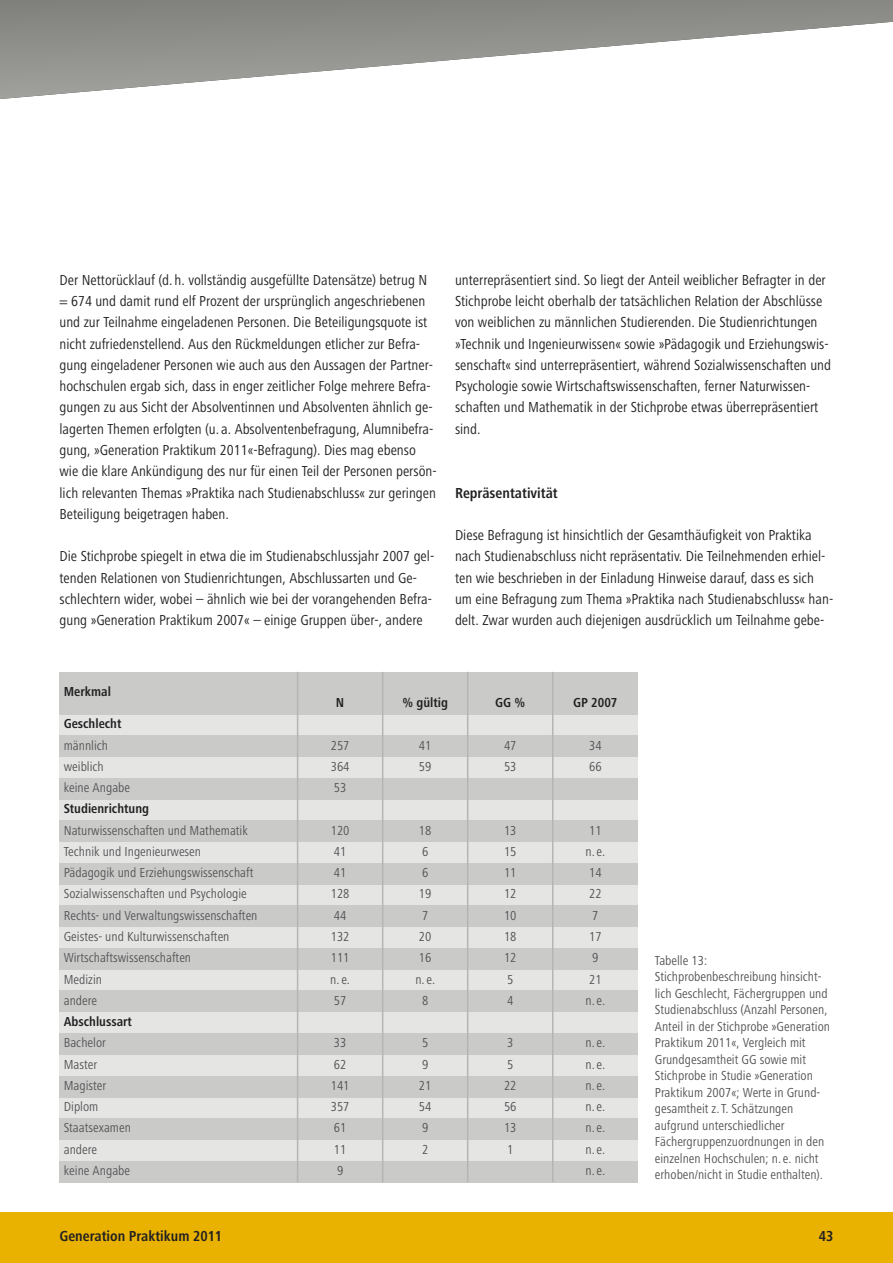
<style>
.page{position:relative;width:893px;height:1263px;background:#fff}
.page>*{position:absolute;margin:0;border:0;box-sizing:border-box;transform-origin:0 0}
.t1{font:condensed 15px/21.3px "Frutiger Next LT";color:#222122}
.t2{font:700 condensed 15px "Frutiger Next LT";color:#222122}
.t3{font:condensed 13.5px/16.5px "Frutiger Next LT";color:#545456}
.t4{font:700 condensed 13.5px "Frutiger Next LT";color:#222122}
</style>
<div class="page">
<div style="left:0;top:1212px;width:893px;height:51px;background:#e9b100"></div>
<svg style="left:0;top:0;width:893px;height:99px"></svg>
<div style="left:60px;top:693px;width:578px;height:489px;background:#e5e5e4"></div>
<div style="left:60px;top:672px;width:578px;height:42px;background:#cacbc9"></div>
<div style="left:60px;top:736px;width:578px;height:21px;background:#cacbc9"></div>
<div style="left:60px;top:778px;width:578px;height:21px;background:#cacbc9"></div>
<div style="left:60px;top:863px;width:578px;height:21px;background:#cacbc9"></div>
<div style="left:60px;top:906px;width:578px;height:21px;background:#cacbc9"></div>
<div style="left:60px;top:821px;width:578px;height:21px;background:#cacbc9"></div>
<div style="left:60px;top:948px;width:578px;height:21px;background:#cacbc9"></div>
<div style="left:60px;top:991px;width:578px;height:21px;background:#cacbc9"></div>
<div style="left:60px;top:1033px;width:578px;height:21px;background:#cacbc9"></div>
<div style="left:60px;top:1076px;width:578px;height:21px;background:#cacbc9"></div>
<div style="left:60px;top:1118px;width:578px;height:22px;background:#cacbc9"></div>
<div style="left:60px;top:1161px;width:578px;height:21px;background:#cacbc9"></div>
<hr style="left:297px;top:672px;width:1px;height:510px;background:#b5b6b2">
<hr style="left:382px;top:672px;width:1px;height:510px;background:#b5b6b2">
<hr style="left:467px;top:672px;width:1px;height:510px;background:#b5b6b2">
<hr style="left:552px;top:672px;width:1px;height:510px;background:#b5b6b2">
<p class="t1" style="left:60px;top:271px;width:379px">Der Nettorücklauf (d. h. vollständig ausgefüllte Datensätze) betrug N = 674 und damit rund elf Prozent der ursprünglich angeschriebenen und zur Teilnahme eingeladenen Personen. Die Beteiligungsquote ist nicht zufriedenstellend. Aus den Rückmeldungen etlicher zur Befra&shy;gung eingeladener Personen wie auch aus den Aussagen der Partner&shy;hochschulen ergab sich, dass in enger zeitlicher Folge mehrere Befra&shy;gungen zu aus Sicht der Absolventinnen und Absolventen ähnlich ge&shy;lagerten Themen erfolgten (u. a. Absolventenbefragung, Alumnibefra&shy;gung, »Generation Praktikum 2011«-Befragung). Dies mag ebenso wie die klare Ankündigung des nur für einen Teil der Personen persön&shy;lich relevanten Themas »Praktika nach Studienabschluss« zur geringen Beteiligung beigetragen haben.</p>
<p class="t1" style="left:60px;top:547px;width:376px">Die Stichprobe spiegelt in etwa die im Studienabschlussjahr 2007 gel&shy;tenden Relationen von Studienrichtungen, Abschlussarten und Ge&shy;schlechtern wider, wobei – ähnlich wie bei der vorangehenden Befra&shy;gung »Generation Praktikum 2007« – einige Gruppen über-, andere</p>
<p class="t1" style="left:455px;top:271px;width:378px">unterrepräsentiert sind. So liegt der Anteil weiblicher Befragter in der Stichprobe leicht oberhalb der tatsächlichen Relation der Abschlüsse von weiblichen zu männlichen Studierenden. Die Studienrichtungen »Technik und Ingenieurwissen« sowie »Pädagogik und Erziehungswis&shy;senschaft« sind unterrepräsentiert, während Sozialwissenschaften und Psychologie sowie Wirtschaftswissenschaften, ferner Naturwissen&shy;schaften und Mathematik in der Stichprobe etwas überrepräsentiert sind.</p>
<p class="t2" style="left:455px;top:487px;width:104px">Repräsentativität</p>
<p class="t1" style="left:455px;top:526px;width:380px">Diese Befragung ist hinsichtlich der Gesamthäufigkeit von Praktika nach Studienabschluss nicht repräsentativ. Die Teilnehmenden erhiel&shy;ten wie beschrieben in der Einladung Hinweise darauf, dass es sich um eine Befragung zum Thema »Praktika nach Studienabschluss« han&shy;delt. Zwar wurden auch diejenigen ausdrücklich um Teilnahme gebe-</p>
<p class="t4" style="left:64px;top:687px;width:49px">Merkmal</p>
<p class="t4" style="left:64px;top:719px;width:59px">Geschlecht</p>
<p class="t3" style="left:64px;top:738px;width:46px">männlich</p>
<p class="t3" style="left:64px;top:781px;width:68px">keine Angabe</p>
<p class="t3" style="left:64px;top:760px;width:42px">weiblich</p>
<p class="t4" style="left:64px;top:804px;width:87px">Studienrichtung</p>
<p class="t3" style="left:64px;top:845px;width:139px">Technik und Ingenieurwesen</p>
<p class="t3" style="left:64px;top:823px;width:186px">Naturwissenschaften und Mathematik</p>
<p class="t3" style="left:64px;top:866px;width:191px">Pädagogik und Erziehungswissenschaft</p>
<p class="t3" style="left:64px;top:908px;width:195px">Rechts- und Verwaltungswissenschaften</p>
<p class="t3" style="left:64px;top:887px;width:185px">Sozialwissenschaften und Psychologie</p>
<p class="t3" style="left:64px;top:927px;width:167px;line-height:21.3px">Geistes- und Kulturwissenschaften<br>Wirtschaftswissenschaften<br>Medizin<br>andere</p>
<p class="t4" style="left:64px;top:1017px;width:70px">Abschlussart</p>
<p class="t3" style="left:64px;top:1033px;width:69px;line-height:21.3px">Bachelor<br>Master<br>Magister<br>Diplom<br>Staatsexamen andere<br>keine Angabe</p>
<p class="t4" style="left:336px;top:698px;width:10px">N</p>
<p class="t4" style="left:402px;top:698px;width:47px">% gültig</p>
<p class="t4" style="left:495px;top:698px;width:31px">GG %</p>
<p class="t4" style="left:573px;top:698px;width:46px">GP 2007</p>
<p class="t3" style="left:331px;top:738px;width:20px">257</p>
<p class="t3" style="left:419px;top:738px;width:14px">41</p>
<p class="t3" style="left:504px;top:738px;width:14px">47</p>
<p class="t3" style="left:589px;top:738px;width:14px">34</p>
<p class="t3" style="left:331px;top:760px;width:20px">364</p>
<p class="t3" style="left:419px;top:760px;width:14px">59</p>
<p class="t3" style="left:504px;top:760px;width:14px">53</p>
<p class="t3" style="left:589px;top:760px;width:14px">66</p>
<p class="t3" style="left:334px;top:781px;width:14px">53</p>
<p class="t3" style="left:331px;top:823px;width:20px">120</p>
<p class="t3" style="left:419px;top:823px;width:14px">18</p>
<p class="t3" style="left:504px;top:823px;width:14px">13</p>
<p class="t3" style="left:589px;top:823px;width:14px">11</p>
<p class="t3" style="left:334px;top:845px;width:14px">41</p>
<p class="t3" style="left:422px;top:845px;width:8px">6</p>
<p class="t3" style="left:504px;top:845px;width:14px">15</p>
<p class="t3" style="left:585px;top:845px;width:21px">n. e.</p>
<p class="t3" style="left:334px;top:866px;width:14px">41</p>
<p class="t3" style="left:422px;top:866px;width:8px">6</p>
<p class="t3" style="left:504px;top:866px;width:14px">11</p>
<p class="t3" style="left:589px;top:866px;width:14px">14</p>
<p class="t3" style="left:331px;top:887px;width:20px">128</p>
<p class="t3" style="left:419px;top:887px;width:14px">19</p>
<p class="t3" style="left:504px;top:887px;width:14px">12</p>
<p class="t3" style="left:589px;top:887px;width:14px">22</p>
<p class="t3" style="left:334px;top:908px;width:14px">44</p>
<p class="t3" style="left:422px;top:908px;width:8px">7</p>
<p class="t3" style="left:504px;top:908px;width:14px">10</p>
<p class="t3" style="left:592px;top:908px;width:8px">7</p>
<p class="t3" style="left:331px;top:930px;width:20px">132</p>
<p class="t3" style="left:419px;top:930px;width:14px">20</p>
<p class="t3" style="left:504px;top:930px;width:14px">18</p>
<p class="t3" style="left:589px;top:930px;width:14px">17</p>
<p class="t3" style="left:331px;top:951px;width:20px">111</p>
<p class="t3" style="left:419px;top:951px;width:14px">16</p>
<p class="t3" style="left:504px;top:951px;width:14px">12</p>
<p class="t3" style="left:592px;top:951px;width:8px">9</p>
<p class="t3" style="left:330px;top:972px;width:21px">n. e.</p>
<p class="t3" style="left:415px;top:972px;width:21px">n. e.</p>
<p class="t3" style="left:507px;top:972px;width:8px">5</p>
<p class="t3" style="left:589px;top:972px;width:14px">21</p>
<p class="t3" style="left:334px;top:993px;width:14px">57</p>
<p class="t3" style="left:422px;top:993px;width:8px">8</p>
<p class="t3" style="left:507px;top:993px;width:8px">4</p>
<p class="t3" style="left:585px;top:993px;width:21px">n. e.</p>
<p class="t3" style="left:334px;top:1036px;width:14px">33</p>
<p class="t3" style="left:422px;top:1036px;width:8px">5</p>
<p class="t3" style="left:507px;top:1036px;width:8px">3</p>
<p class="t3" style="left:585px;top:1036px;width:21px">n. e.</p>
<p class="t3" style="left:334px;top:1057px;width:14px">62</p>
<p class="t3" style="left:422px;top:1057px;width:8px">9</p>
<p class="t3" style="left:507px;top:1057px;width:8px">5</p>
<p class="t3" style="left:585px;top:1057px;width:21px">n. e.</p>
<p class="t3" style="left:331px;top:1078px;width:20px">141</p>
<p class="t3" style="left:419px;top:1078px;width:14px">21</p>
<p class="t3" style="left:504px;top:1078px;width:14px">22</p>
<p class="t3" style="left:585px;top:1078px;width:21px">n. e.</p>
<p class="t3" style="left:331px;top:1100px;width:20px">357</p>
<p class="t3" style="left:419px;top:1100px;width:14px">54</p>
<p class="t3" style="left:504px;top:1100px;width:14px">56</p>
<p class="t3" style="left:585px;top:1100px;width:21px">n. e.</p>
<p class="t3" style="left:334px;top:1121px;width:14px">61</p>
<p class="t3" style="left:422px;top:1121px;width:8px">9</p>
<p class="t3" style="left:504px;top:1121px;width:14px">13</p>
<p class="t3" style="left:585px;top:1121px;width:21px">n. e.</p>
<p class="t3" style="left:334px;top:1142px;width:14px">11</p>
<p class="t3" style="left:422px;top:1142px;width:8px">2</p>
<p class="t3" style="left:507px;top:1142px;width:8px">1</p>
<p class="t3" style="left:585px;top:1142px;width:21px">n. e.</p>
<p class="t3" style="left:337px;top:1163px;width:8px">9</p>
<p class="t3" style="left:585px;top:1163px;width:21px">n. e.</p>
<p class="t3" style="left:655px;top:953px;width:177px">Tabelle 13:<br>Stichprobenbeschreibung hinsicht&shy;lich Geschlecht, Fächergruppen und<br>Studienabschluss (Anzahl Personen,<br>Anteil in der Stichprobe »Generation<br>Praktikum 2011«, Vergleich mit<br>Grundgesamtheit GG sowie mit<br>Stichprobe in Studie »Generation<br>Praktikum 2007«; Werte in Grund&shy;gesamtheit z.T. Schätzungen aufgrund unterschiedlicher<br>Fächergruppenzuordnungen in den einzelnen Hochschulen; n. e. nicht erhoben/nicht in Studie enthalten).</p>
<p class="t2" style="left:60px;top:1231px;width:164px">Generation Praktikum 2011</p>
<p class="t2" style="left:819px;top:1231px;width:16px">43</p>
</div>
